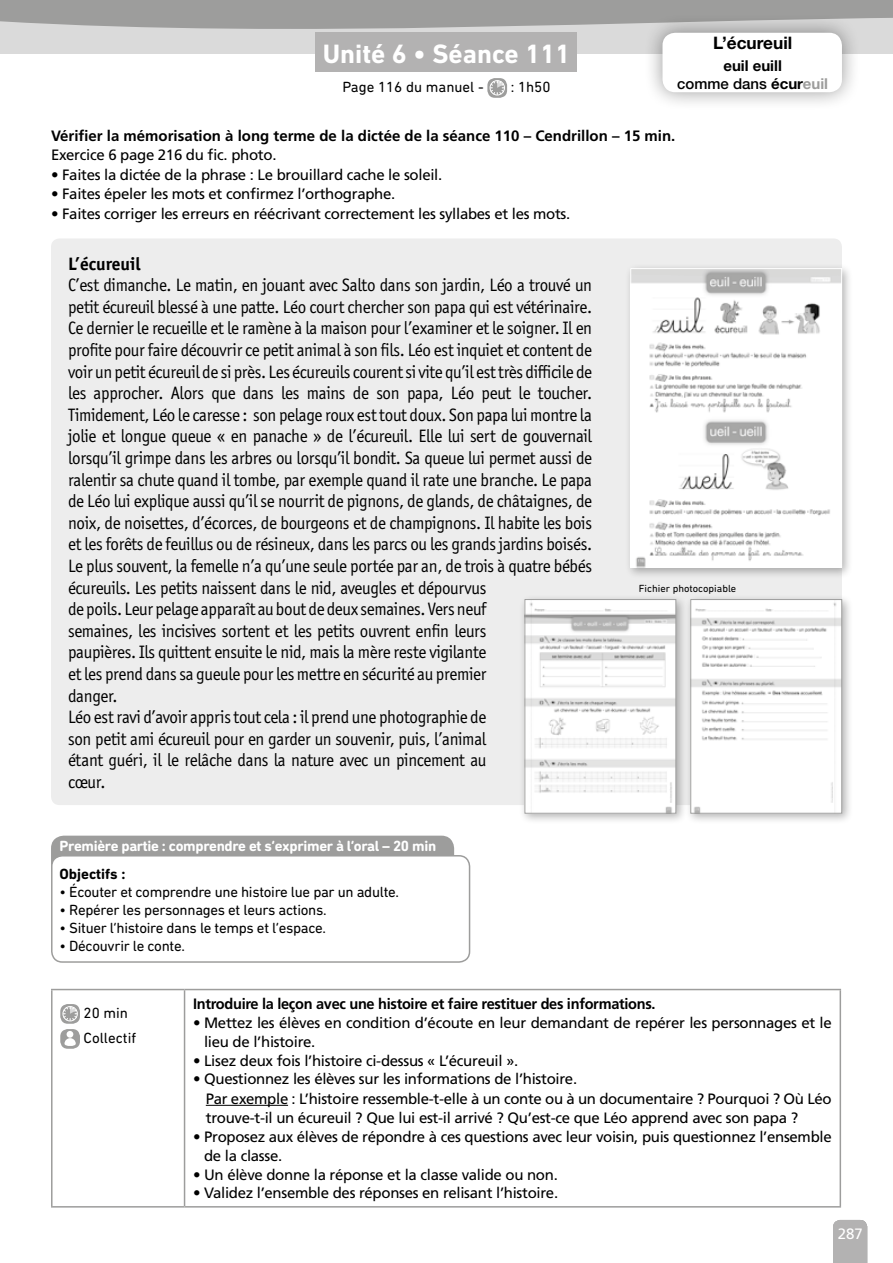
<style>
.page{position:relative;width:893px;height:1263px;background:#fff}
.page>*{position:absolute;margin:0;border:0;box-sizing:border-box;transform-origin:0 0}
.t1{font:700 27px "DIN Next LT Pro";color:#fff}
.t2{font:18px/21.6px "Officina San ITC";letter-spacing:-.02em;color:#000;scale:.95 1}
.t3{font:700 18px "Officina San ITC";color:#000}
.t4{font:700 17.25px "Helvetica Neue LT Std";color:#000}
.t5{font:15px/18.8px "Frutiger LT Std";letter-spacing:-.02em;color:#000}
.t6{font:15px "DIN Next Rounded LT Pro";letter-spacing:-.02em;color:#000}
.t7{font:700 15px "Frutiger LT Std";color:#000}
.t8{font:700 15px "Frutiger LT Std";letter-spacing:-.02em;color:#000}
.t9{font:700 15px "DIN Next Rounded LT Pro";letter-spacing:-.02em;color:#fff}
.t10{font:15px/25px "DIN Next Rounded LT Pro";color:#000}
.t11{font:500 15px "Helvetica Neue LT Std";color:#000}
.t12{font:700 15px "DIN Next Rounded LT Pro";color:#000}
.t13{font:700 15px "Helvetica Neue LT Std";color:#000}
.t14{font:15px "Frutiger LT Std";color:#fff}
.t15{font:10.5px "DIN Next Rounded LT Pro";color:#000}
.s1{font-weight:700}
.s2{font-weight:700;color:#9d9d9c}
</style>
<div class="page">
<div style="left:0;top:6px;width:893px;height:48px;background:#dadada"></div>
<svg style="left:0;top:13px;width:893px;height:26px"></svg>
<svg style="left:833px;top:1220px;width:34px;height:43px"></svg>
<div style="left:0;top:0;width:893px;height:13px;background:#9d9d9c"></div>
<div style="left:51px;top:238px;width:791px;height:567px;background:#ededed;border-radius:9px"></div>
<div style="left:625px;top:262px;width:228px;height:317px;background:#000;opacity:.3"></div>
<img style="left:632px;top:270px;width:208px;height:295px">
<div style="left:630px;top:268px;width:212px;height:299px;border:1px solid #fff"></div>
<div style="left:685px;top:593px;width:169px;height:232px;background:#000;opacity:.3"></div>
<img style="left:692px;top:601px;width:148px;height:211px">
<div style="left:690px;top:599px;width:152px;height:215px;border:1px solid #9d9d9c"></div>
<div style="left:519px;top:593px;width:169px;height:232px;background:#000;opacity:.3"></div>
<img style="left:526px;top:601px;width:148px;height:211px">
<div style="left:524px;top:599px;width:152px;height:215px;border:1px solid #9d9d9c"></div>
<svg style="left:53px;top:990px;width:787px;height:216px"></svg>
<hr style="left:51px;top:989px;width:134px;height:1px;background:#9d9d9c">
<hr style="left:51px;top:990px;width:2px;height:216px;background:#9d9d9c">
<hr style="left:185px;top:989px;width:656px;height:1px;background:#9d9d9c">
<hr style="left:184px;top:990px;width:1px;height:216px;background:#9d9d9c">
<hr style="left:840px;top:990px;width:1px;height:216px;background:#9d9d9c">
<hr style="left:51px;top:1206px;width:134px;height:1px;background:#9d9d9c">
<hr style="left:185px;top:1206px;width:656px;height:1px;background:#9d9d9c">
<svg style="left:60px;top:1004px;width:20px;height:20px"></svg>
<div style="left:62px;top:1006px;width:16px;height:15px;border:1px solid #fff;border-radius:50%"></div>
<svg style="left:63px;top:1006px;width:14px;height:15px"></svg>
<div style="left:60px;top:1029px;width:20px;height:20px;background:#9d9d9c;border-radius:8px"></div>
<div style="left:67px;top:1031px;width:6px;height:7px;background:#fff;border-radius:50%"></div>
<svg style="left:64px;top:1038px;width:12px;height:8px"></svg>
<hr style="left:206px;top:1105px;width:82px;height:1px;background:#000">
<div style="left:51px;top:836px;width:403px;height:46px;background:#9d9d9c;border-radius:13px"></div>
<div style="left:52px;top:856px;width:418px;height:106px;background:#fff;border-radius:11px"></div>
<div style="left:51px;top:855px;width:419px;height:108px;border:2px solid #9d9d9c;border-radius:11px"></div>
<div style="left:316px;top:33px;width:261px;height:39px;background:#b3b2b2"></div>
<div style="left:643px;top:13px;width:219px;height:98px;background:#000;opacity:.4"></div>
<div style="left:662px;top:33px;width:180px;height:59px;background:#fff;border-radius:13px"></div>
<svg style="left:487px;top:78px;width:20px;height:20px"></svg>
<div style="left:490px;top:80px;width:15px;height:15px;border:1px solid #fff;border-radius:50%"></div>
<svg style="left:490px;top:81px;width:14px;height:14px"></svg>
<h1 class="t1" style="left:323px;top:38px;width:249px">Unité 6 • Séance 111</h1>
<p class="t4" style="left:713px;top:32px;width:81px">L’écureuil</p>
<p class="t13" style="left:723px;top:56px;width:60px">euil euill</p>
<p class="t10" style="left:342px;top:74px;width:143px">Page 116 du manuel -</p>
<p class="t11" style="left:677px;top:74px;width:152px">comme dans <span class="s1">écur</span><span class="s2">euil</span></p>
<p class="t6" style="left:511px;top:78px;width:41px">: 1h50</p>
<p class="t7" style="left:51px;top:127px;width:626px">Vérifier la mémorisation à long terme de la dictée de la séance 110 – Cendrillon – 15 min.</p>
<p class="t5" style="left:51px;top:146px;width:227px">Exercice 6 page 216 du fic. photo.</p>
<p class="t5" style="left:51px;top:165px;width:393px">• Faites la dictée de la phrase : Le brouillard cache le soleil.</p>
<p class="t5" style="left:51px;top:185px;width:346px">• Faites épeler les mots et confirmez l’orthographe.</p>
<p class="t5" style="left:51px;top:204px;width:521px">• Faites corriger les erreurs en réécrivant correctement les syllabes et les mots.</p>
<p class="t3" style="left:68px;top:252px;width:74px">L’écureuil</p>
<p class="t2" style="left:68px;top:274px;width:553px">C’est dimanche. Le matin, en jouant avec Salto dans son jardin, Léo a trouvé un petit écureuil blessé à une patte. Léo court chercher son papa qui est vétérinaire.<br>Ce dernier le recueille et le ramène à la maison pour l’examiner et le soigner. Il en profite pour faire découvrir ce petit animal à son fils. Léo est inquiet et content de voir un petit écureuil de si près. Les écureuils courent si vite qu’il est très difficile de les approcher. Alors que dans les mains de son papa, Léo peut le toucher.<br>Timidement, Léo le caresse : son pelage roux est tout doux. Son papa lui montre la jolie et longue queue « en panache » de l’écureuil. Elle lui sert de gouvernail lorsqu’il grimpe dans les arbres ou lorsqu’il bondit. Sa queue lui permet aussi de ralentir sa chute quand il tombe, par exemple quand il rate une branche. Le papa de Léo lui explique aussi qu’il se nourrit de pignons, de glands, de châtaignes, de noix, de noisettes, d’écorces, de bourgeons et de champignons. Il habite les bois et les forêts de feuillus ou de résineux, dans les parcs ou les grands jardins boisés.<br>Le plus souvent, la femelle n’a qu’une seule portée par an, de trois à quatre bébés écureuils. Les petits naissent dans le nid, aveugles et dépourvus<br>de poils. Leur pelage apparaît au bout de deux semaines. Vers neuf<br>semaines, les incisives sortent et les petits ouvrent enfin leurs<br>paupières. Ils quittent ensuite le nid, mais la mère reste vigilante<br>et les prend dans sa gueule pour les mettre en sécurité au premier<br>danger.<br>Léo est ravi d’avoir appris tout cela : il prend une photographie de<br>son petit ami écureuil pour en garder un souvenir, puis, l’animal<br>étant guéri, il le relâche dans la nature avec un pincement au<br>cœur.</p>
<p class="t9" style="left:60px;top:837px;width:378px">Première partie : comprendre et s’exprimer à l’oral – 20 min</p>
<p class="t12" style="left:60px;top:865px;width:67px">Objectifs :</p>
<p class="t6" style="left:60px;top:883px;width:341px">• Écouter et comprendre une histoire lue par un adulte.</p>
<p class="t6" style="left:60px;top:901px;width:269px">• Repérer les personnages et leurs actions.</p>
<p class="t6" style="left:60px;top:919px;width:268px">• Situer l’histoire dans le temps et l’espace.</p>
<p class="t6" style="left:60px;top:937px;width:127px">• Découvrir le conte.</p>
<p class="t15" style="left:639px;top:582px;width:99px">Fichier photocopiable</p>
<p class="t10" style="left:84px;top:1000px;width:54px">20 min<br>Collectif</p>
<p class="t8" style="left:193px;top:995px;width:464px">Introduire la leçon avec une histoire et faire restituer des informations.</p>
<p class="t5" style="left:204px;top:1013px;width:629px;text-indent:-11px">• Mettez les élèves en condition d’écoute en leur demandant de repérer les personnages et le lieu de l’histoire.</p>
<p class="t5" style="left:193px;top:1051px;width:327px">• Lisez deux fois l’histoire ci-dessus « L’écureuil ».</p>
<p class="t5" style="left:206px;top:1069px;width:627px;line-height:19.5px;text-indent:-13px">• Questionnez les élèves sur les informations de l’histoire.<br>Par exemple : L’histoire ressemble-t-elle à un conte ou à un documentaire ? Pourquoi ? Où Léo trouve-t-il un écureuil ? Que lui est-il arrivé ? Qu’est-ce que Léo apprend avec son papa ?</p>
<p class="t5" style="left:204px;top:1127px;width:629px;text-indent:-11px">• Proposez aux élèves de répondre à ces questions avec leur voisin, puis questionnez l’ensemble de la classe.</p>
<p class="t5" style="left:193px;top:1165px;width:366px">• Un élève donne la réponse et la classe valide ou non.</p>
<p class="t5" style="left:193px;top:1184px;width:367px">• Validez l’ensemble des réponses en relisant l’histoire.</p>
<p class="t14" style="left:838px;top:1224px;width:27px">287</p>
</div>
